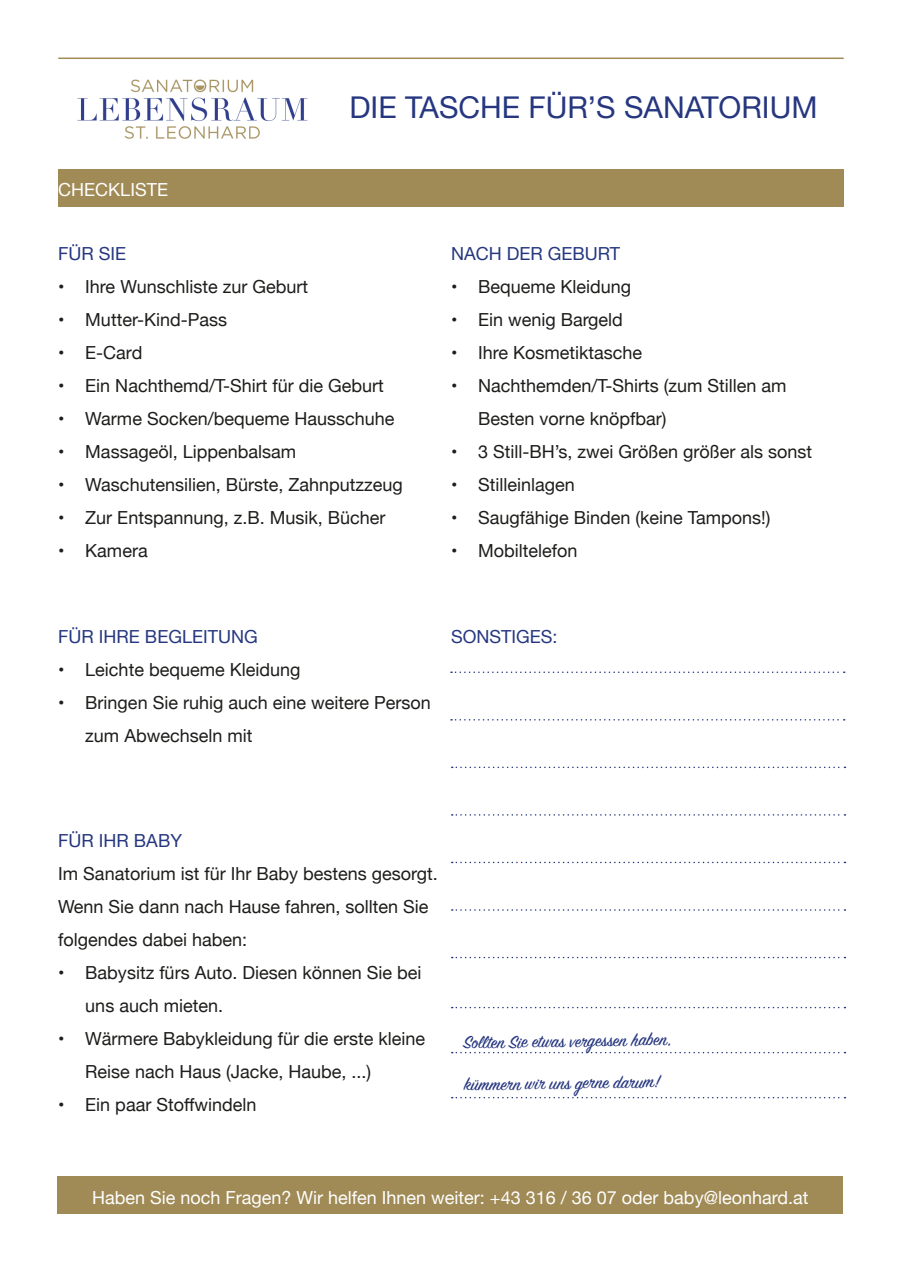
<style>
.page{position:relative;width:902px;height:1272px;background:#fff}
.page>*{position:absolute;margin:0;border:0;box-sizing:border-box;transform-origin:0 0}
.t1{font:30px "Helvetica Neue";color:#263780}
.t2{font:19.5px "Sign Painter House Script";color:#263780}
.t3{font:18px/33px "Helvetica Neue";color:#1d1d1b}
.t4{font:18px "Helvetica Neue";color:#fff}
.t5{font:18px "Helvetica Neue";color:#263780}
</style>
<div class="page">
<img style="left:77px;top:79px;width:231px;height:60px">
<hr style="left:58px;top:58px;width:785px;height:1px;background:#a08a55">
<div style="left:58px;top:169px;width:785px;height:37px;background:#a08a55"></div>
<div style="left:58px;top:1176px;width:784px;height:37px;background:#a08a55"></div>
<svg style="left:451px;top:671px;width:393px;height:2px"></svg>
<svg style="left:451px;top:719px;width:393px;height:1px"></svg>
<svg style="left:451px;top:766px;width:394px;height:2px"></svg>
<svg style="left:451px;top:814px;width:394px;height:1px"></svg>
<svg style="left:451px;top:861px;width:394px;height:2px"></svg>
<svg style="left:451px;top:909px;width:394px;height:1px"></svg>
<svg style="left:451px;top:956px;width:394px;height:2px"></svg>
<svg style="left:451px;top:1006px;width:394px;height:2px"></svg>
<svg style="left:451px;top:1051px;width:394px;height:2px"></svg>
<svg style="left:451px;top:1096px;width:394px;height:2px"></svg>
<p class="t4" style="left:58px;top:177px;width:111px">CHECKLISTE</p>
<p class="t1" style="left:349px;top:86px;width:469px">DIE TASCHE FÜR’S SANATORIUM</p>
<p class="t5" style="left:58px;top:240px;width:69px">FÜR SIE</p>
<p class="t3" style="left:58px;top:271px;width:251px">• Ihre Wunschliste zur Geburt</p>
<p class="t3" style="left:58px;top:304px;width:170px">• Mutter-Kind-Pass</p>
<p class="t3" style="left:58px;top:337px;width:86px">• E-Card</p>
<p class="t3" style="left:58px;top:370px;width:327px">• Ein Nachthemd/T-Shirt für die Geburt</p>
<p class="t3" style="left:58px;top:403px;width:338px">• Warme Socken/bequeme Hausschuhe</p>
<p class="t3" style="left:58px;top:436px;width:239px">• Massageöl, Lippenbalsam</p>
<p class="t3" style="left:58px;top:469px;width:346px">• Waschutensilien, Bürste, Zahnputzzeug</p>
<p class="t3" style="left:58px;top:502px;width:329px">• Zur Entspannung, z.B. Musik, Bücher</p>
<p class="t3" style="left:58px;top:535px;width:91px">• Kamera</p>
<p class="t5" style="left:451px;top:240px;width:170px">NACH DER GEBURT</p>
<p class="t3" style="left:451px;top:271px;width:182px">• Bequeme Kleidung</p>
<p class="t3" style="left:451px;top:304px;width:173px">• Ein wenig Bargeld</p>
<p class="t3" style="left:451px;top:337px;width:193px">• Ihre Kosmetiktasche</p>
<p class="t3" style="left:478px;top:370px;width:310px;text-indent:-27px">• Nachthemden/T-Shirts (zum Stillen am<br>Besten vorne knöpfbar)</p>
<p class="t3" style="left:451px;top:436px;width:362px">• 3 Still-BH’s, zwei Größen größer als sonst</p>
<p class="t3" style="left:451px;top:469px;width:125px">• Stilleinlagen</p>
<p class="t3" style="left:451px;top:502px;width:321px">• Saugfähige Binden (keine Tampons!)</p>
<p class="t3" style="left:451px;top:535px;width:128px">• Mobiltelefon</p>
<p class="t5" style="left:58px;top:623px;width:201px">FÜR IHRE BEGLEITUNG</p>
<p class="t3" style="left:58px;top:653px;width:244px">• Leichte bequeme Kleidung</p>
<p class="t3" style="left:85px;top:686px;width:347px;text-indent:-27px">• Bringen Sie ruhig auch eine weitere Person zum Abwechseln mit</p>
<p class="t5" style="left:451px;top:623px;width:108px">SONSTIGES:</p>
<p class="t5" style="left:58px;top:827px;width:125px">FÜR IHR BABY</p>
<p class="t3" style="left:58px;top:858px;width:381px">Im Sanatorium ist für Ihr Baby bestens gesorgt.<br>Wenn Sie dann nach Hause fahren, sollten Sie folgendes dabei haben:</p>
<p class="t3" style="left:85px;top:957px;width:338px;text-indent:-27px">• Babysitz fürs Auto. Diesen können Sie bei uns auch mieten.</p>
<p class="t3" style="left:85px;top:1023px;width:341px;text-indent:-27px">• Wärmere Babykleidung für die erste kleine<br>Reise nach Haus (Jacke, Haube, ...)</p>
<p class="t3" style="left:58px;top:1089px;width:200px">• Ein paar Stoffwindeln</p>
<p class="t2" style="left:463px;top:1030px;width:210px;rotate:-1deg">Sol lten Sie etwas vergessen haben,</p>
<p class="t2" style="left:464px;top:1072px;width:198px;rotate:-1deg">kümmern wir uns gerne dar um!</p>
<p class="t4" style="left:92px;top:1184px;width:718px">Haben Sie noch Fragen? Wir helfen Ihnen weiter: +43 316 / 36 07 oder baby@leonhard.at</p>
</div>
